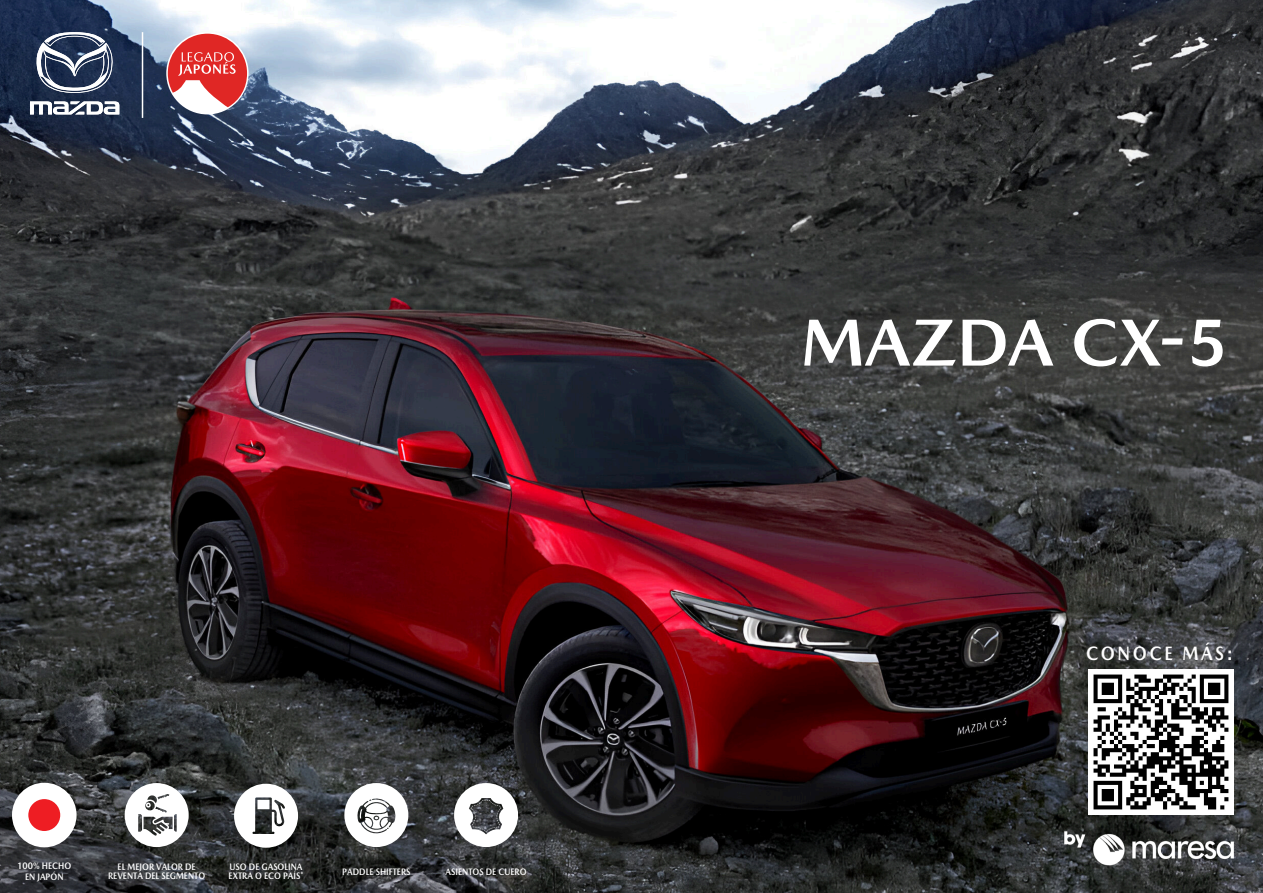
<style>
.page{position:relative;width:1263px;height:893px;background:#fff}
.page>*{position:absolute;margin:0;border:0;box-sizing:border-box;transform-origin:0 0}
.t1{font:700 67.5px "Mazda Type";color:#fff}
.t2{font:700 19.65px "Mazda Type";letter-spacing:.15em;color:#fff;scale:.87 1}
.t3{font:700 9.45px/9.4px "Mazda Type";color:#fff;text-align:center;scale:.87 1}
</style>
<div class="page">
<img style="left:0;top:0;width:1263px;height:893px">
<svg style="left:234px;top:784px;width:64px;height:64px"></svg>
<svg style="left:344px;top:783px;width:64px;height:64px"></svg>
<svg style="left:454px;top:783px;width:64px;height:64px"></svg>
<img style="left:1039px;top:736px;width:209px;height:157px">
<svg style="left:125px;top:783px;width:64px;height:64px"></svg>
<svg style="left:166px;top:32px;width:83px;height:82px"></svg>
<hr style="left:142px;top:32px;width:1px;height:86px;background:#fff">
<svg style="left:30px;top:101px;width:89px;height:13px"></svg>
<svg style="left:36px;top:32px;width:78px;height:61px"></svg>
<div style="left:12px;top:783px;width:65px;height:64px;background:#fff;border-radius:50%"></div>
<div style="left:28px;top:799px;width:32px;height:32px;background:#ee1d23;border-radius:50%"></div>
<img style="left:1088px;top:669px;width:145px;height:145px">
<p class="t3" style="left:17px;top:860px;width:63px;line-height:11.4px">100% HECHO<br>EN JAPÓN</p>
<p class="t3" style="left:108px;top:862px;width:113px">EL MEJOR VALOR DE<br>REVENTA DEL SEGMENTO</p>
<p class="t3" style="left:342px;top:866px;width:80px">PADDLE SHIFTERS</p>
<p class="t3" style="left:229px;top:862px;width:88px;text-align:left">USO DE GASOLINA<br>EXTRA O ECO PAÍS*</p>
<p class="t3" style="left:446px;top:866px;width:95px">ASIENTOS DE CUERO</p>
<h1 class="t1" style="left:801px;top:301px;width:429px">MAZDA CXḋ5</h1>
<h2 class="t2" style="left:1086px;top:641px;width:170px">CONOCE MÁS:</h2>
</div>
